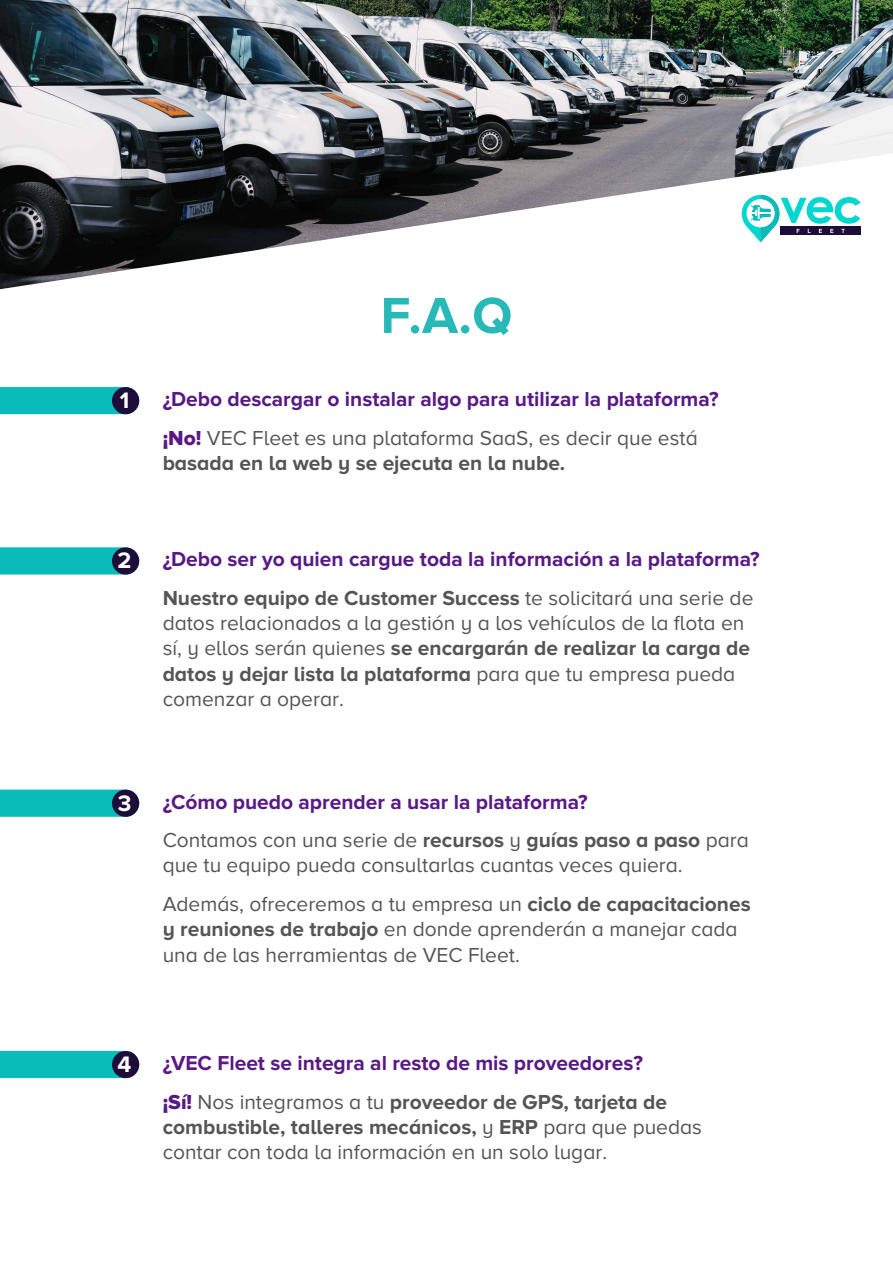
<style>
.page{position:relative;width:893px;height:1263px;background:#fff}
.page>*{position:absolute;margin:0;border:0;box-sizing:border-box;transform-origin:0 0}
.t1{font:700 52.5px "Proxima Nova";color:#28b8b8}
.t2{font:700 23.25px "Proxima Nova";color:#fff}
.t3{font:21px/25.2px "Proxima Nova A";color:#555}
.t4{font:700 21px "Proxima Nova";color:#591987}
.s1{font-family:"Proxima Nova A Extrabld";color:#591987}
.s2{font-weight:700}
</style>
<div class="page">
<div style="left:0;top:387px;width:139px;height:27px;background:#0abcb9"></div>
<div style="left:112px;top:387px;width:27px;height:27px;background:#1d0d38;border-radius:50%"></div>
<div style="left:0;top:547px;width:139px;height:27px;background:#0abcb9"></div>
<div style="left:112px;top:547px;width:27px;height:28px;background:#1d0d38;border-radius:50%"></div>
<svg style="left:0;top:789px;width:139px;height:28px;background:#17bebc"></svg>
<div style="left:112px;top:790px;width:27px;height:27px;background:#1d0d38;border-radius:50%"></div>
<div style="left:0;top:1051px;width:139px;height:27px;background:#0abcb9"></div>
<div style="left:112px;top:1051px;width:27px;height:27px;background:#1d0d38;border-radius:50%"></div>
<img style="left:0;top:0;width:893px;height:289px">
<p class="t2" style="left:120px;top:387px;width:11px">1</p>
<p class="t2" style="left:118px;top:547px;width:15px">2</p>
<h1 class="t1" style="left:381px;top:285px;width:133px">F.A.Q</h1>
<p class="t4" style="left:163px;top:387px;width:557px">¿Debo descargar o instalar algo para utilizar la plataforma?</p>
<p class="t3" style="left:163px;top:425px;width:537px"><span class="s1">¡No!</span> VEC Fleet es una plataforma SaaS, es decir que está <span class="s2">basada en la web y se ejecuta en la nube.</span></p>
<p class="t4" style="left:163px;top:547px;width:599px">¿Debo ser yo quien cargue toda la información a la plataforma?</p>
<p class="t3" style="left:163px;top:586px;width:592px"><span class="s2">Nuestro equipo de Customer Success</span> te solicitará una serie de datos relacionados a la gestión y a los vehículos de la flota en sí, y ellos serán quienes <span class="s2">se encargarán de realizar la carga de datos y dejar lista la plataforma</span> para que tu empresa pueda comenzar a operar.</p>
<p class="t2" style="left:118px;top:789px;width:15px">3</p>
<p class="t4" style="left:163px;top:790px;width:427px">¿Cómo puedo aprender a usar la plataforma?</p>
<p class="t3" style="left:163px;top:828px;width:588px">Contamos con una serie de <span class="s2">recursos</span> y <span class="s2">guías paso a paso</span> para que tu equipo pueda consultarlas cuantas veces quiera.</p>
<p class="t3" style="left:163px;top:892px;width:590px">Además, ofreceremos a tu empresa un <span class="s2">ciclo de capacitaciones y reuniones de trabajo</span> en donde aprenderán a manejar cada una de las herramientas de VEC Fleet.</p>
<p class="t2" style="left:118px;top:1051px;width:15px">4</p>
<p class="t4" style="left:163px;top:1051px;width:482px">¿VEC Fleet se integra al resto de mis proveedores?</p>
<p class="t3" style="left:163px;top:1089px;width:541px"><span class="s1">¡Sí!</span> Nos integramos a tu <span class="s2">proveedor de GPS, tarjeta de combustible, talleres mecánicos,</span> y <span class="s2">ERP</span> para que puedas contar con toda la información en un solo lugar.</p>
</div>
